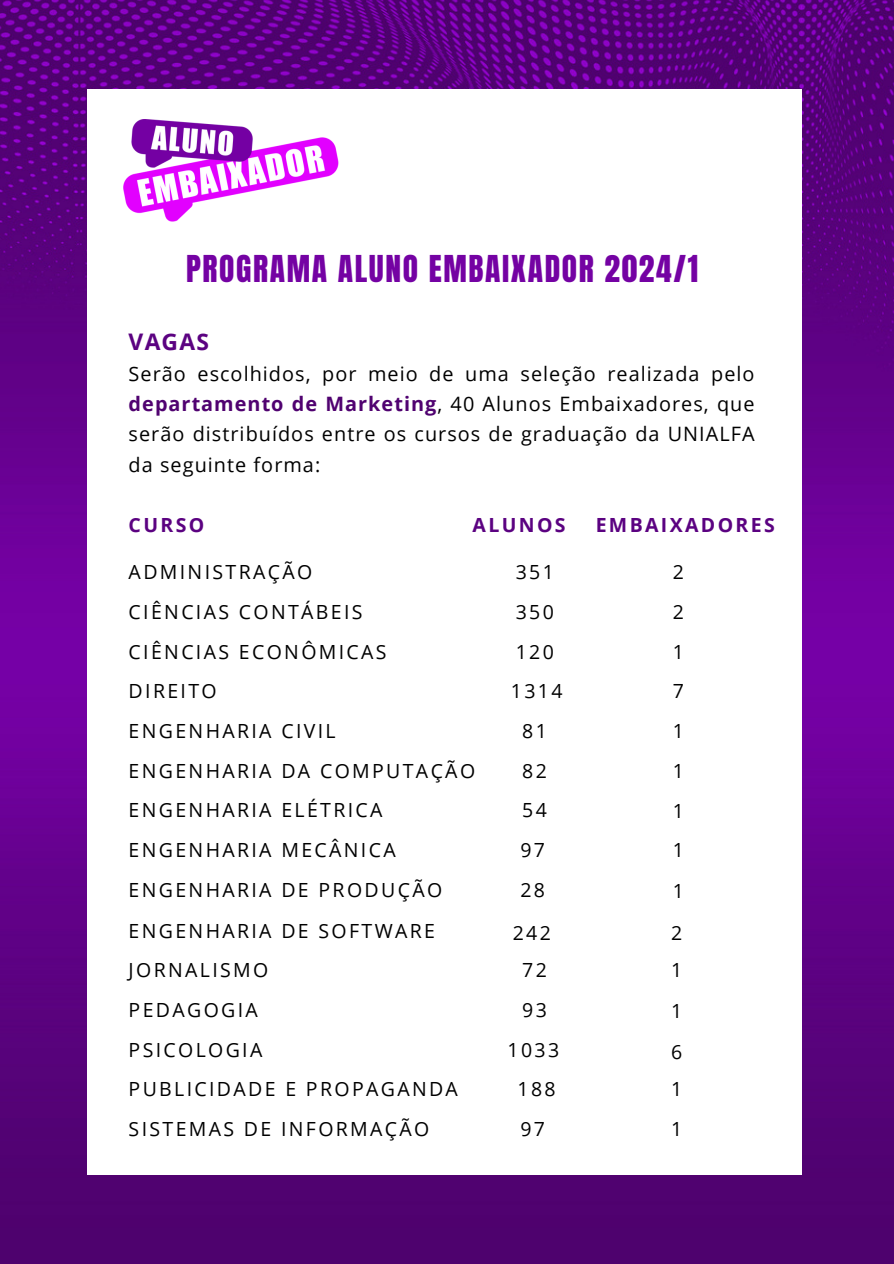
<style>
.page{position:relative;width:894px;height:1264px;background:#fff}
.page>*{position:absolute;margin:0;border:0;box-sizing:border-box;transform-origin:0 0}
.t1{font:31.5px "Anton";letter-spacing:.05em;color:#7402a3}
.t2{font:700 22.8px "Open Sans";letter-spacing:.055em;color:#5b0281}
.t3{font:19.8px/30.3px "Open Sans";letter-spacing:.05em;color:#000;text-align:justify}
.t4{font:19.5px "Open Sans";letter-spacing:.12em;color:#000}
.t5{font:700 19.5px "Open Sans";letter-spacing:.12em;color:#5b0281}
.s1{font-weight:700;color:#500270}
</style>
<div class="page">
<img style="left:0;top:0;width:893px;height:1263px">
<div style="left:87px;top:89px;width:714px;height:1085px;background:#fff"></div>
<img style="left:124px;top:119px;width:215px;height:103px">
<h1 class="t1" style="left:186px;top:246px;width:513px">PROGRAMA ALUNO EMBAIXADOR 2024/1</h1>
<p class="t2" style="left:129px;top:326px;width:82px">VAGAS</p>
<p class="t3" style="left:129px;top:358px;width:627px">Serão escolhidos, por meio de uma seleção realizada pelo <span class="s1">departamento de Marketing</span>, 40 Alunos Embaixadores, que serão distribuídos entre os cursos de graduação da UNIALFA da seguinte forma:</p>
<h2 class="t5" style="left:129px;top:511px;width:77px">CURSO</h2>
<h2 class="t5" style="left:472px;top:511px;width:94px">ALUNOS</h2>
<h2 class="t5" style="left:595px;top:511px;width:180px">EMBAIXADORES</h2>
<h3 class="t4" style="left:129px;top:557px;width:185px">ADMINISTRAÇÃO</h3>
<p class="t4" style="left:129px;top:598px;width:235px">CIÊNCIAS CONTÁBEIS</p>
<p class="t4" style="left:129px;top:637px;width:259px">CIÊNCIAS ECONÔMICAS</p>
<h3 class="t4" style="left:129px;top:677px;width:89px">DIREITO</h3>
<p class="t4" style="left:129px;top:717px;width:208px">ENGENHARIA CIVIL</p>
<p class="t4" style="left:129px;top:756px;width:348px">ENGENHARIA DA COMPUTAÇÃO</p>
<h3 class="t4" style="left:129px;top:796px;width:255px">ENGENHARIA ELÉTRICA</h3>
<p class="t4" style="left:129px;top:836px;width:268px">ENGENHARIA MECÂNICA</p>
<p class="t4" style="left:129px;top:875px;width:315px">ENGENHARIA DE PRODUÇÃO</p>
<h3 class="t4" style="left:129px;top:916px;width:308px">ENGENHARIA DE SOFTWARE</h3>
<p class="t4" style="left:129px;top:956px;width:141px">JORNALISMO</p>
<p class="t4" style="left:129px;top:996px;width:131px">PEDAGOGIA</p>
<h3 class="t4" style="left:129px;top:1035px;width:135px">PSICOLOGIA</h3>
<p class="t4" style="left:129px;top:1075px;width:331px">PUBLICIDADE E PROPAGANDA</p>
<p class="t4" style="left:129px;top:1115px;width:302px">SISTEMAS DE INFORMAÇÃO</p>
<h3 class="t4" style="left:515px;top:557px;width:40px">351</h3>
<p class="t4" style="left:672px;top:557px;width:13px">2</p>
<p class="t4" style="left:515px;top:598px;width:40px">350</p>
<h3 class="t4" style="left:672px;top:598px;width:13px">2</h3>
<h3 class="t4" style="left:515px;top:637px;width:40px">120</h3>
<p class="t4" style="left:672px;top:637px;width:13px">1</p>
<p class="t4" style="left:511px;top:677px;width:53px">1314</p>
<p class="t4" style="left:672px;top:677px;width:13px">7</p>
<p class="t4" style="left:522px;top:717px;width:26px">81</p>
<h3 class="t4" style="left:672px;top:717px;width:13px">1</h3>
<h3 class="t4" style="left:522px;top:756px;width:26px">82</h3>
<h3 class="t4" style="left:672px;top:756px;width:13px">1</h3>
<p class="t4" style="left:522px;top:796px;width:26px">54</p>
<p class="t4" style="left:672px;top:797px;width:13px">1</p>
<p class="t4" style="left:520px;top:836px;width:26px">97</p>
<p class="t4" style="left:672px;top:836px;width:13px">1</p>
<p class="t4" style="left:520px;top:875px;width:26px">28</p>
<p class="t4" style="left:672px;top:877px;width:13px">1</p>
<h3 class="t4" style="left:512px;top:918px;width:40px">242</h3>
<h3 class="t4" style="left:671px;top:918px;width:13px">2</h3>
<h3 class="t4" style="left:522px;top:956px;width:26px">72</h3>
<p class="t4" style="left:671px;top:956px;width:13px">1</p>
<p class="t4" style="left:522px;top:996px;width:26px">93</p>
<p class="t4" style="left:671px;top:997px;width:13px">1</p>
<p class="t4" style="left:507px;top:1035px;width:53px">1033</p>
<p class="t4" style="left:671px;top:1038px;width:13px">6</p>
<p class="t4" style="left:517px;top:1075px;width:40px">188</p>
<h3 class="t4" style="left:671px;top:1075px;width:13px">1</h3>
<p class="t4" style="left:520px;top:1115px;width:26px">97</p>
<p class="t4" style="left:671px;top:1115px;width:13px">1</p>
</div>
